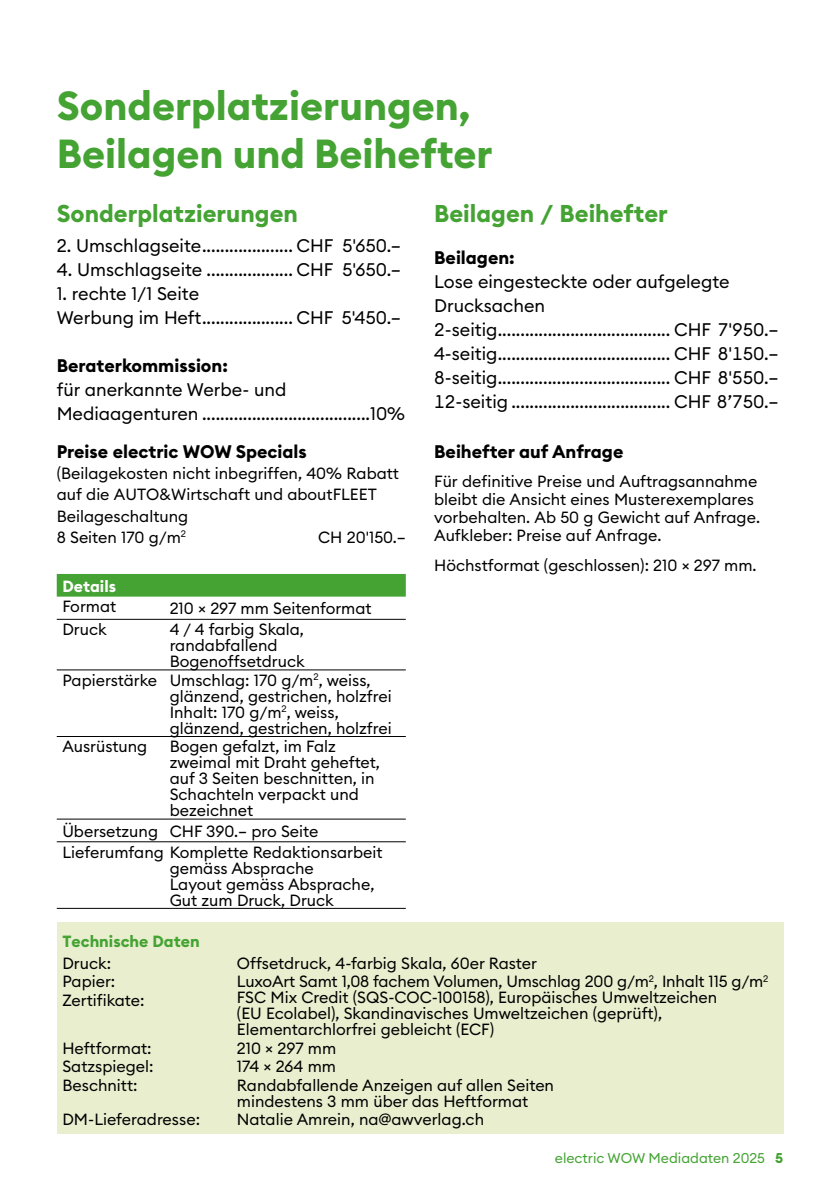
<style>
.page{position:relative;width:840px;height:1191px;background:#fff}
.page>*{position:absolute;margin:0;border:0;box-sizing:border-box;transform-origin:0 0}
.t1{font:700 40px/48px "Euclid Circular B";color:#44a333}
.t2{font:700 24px "Euclid Circular B";color:#44a333}
.t3{font:18px/24px "Euclid Circular B";color:#000}
.t4{font:700 18px "Euclid Circular B";color:#000}
.t5{font:16px/16px "Euclid Circular B";color:#000}
.t6{font:700 16px "Euclid Circular B";color:#44a333}
.t7{font:700 16px "Euclid Circular B";color:#fff}
.t8{font:14px "Euclid Circular B";color:#44a333}
.s1{font-weight:700}
</style>
<div class="page">
<div style="left:57px;top:574px;width:348px;height:22px;background:#44a333"></div>
<hr style="left:57px;top:619px;width:107px;height:1px;background:#000">
<hr style="left:164px;top:619px;width:241px;height:1px;background:#000">
<hr style="left:57px;top:669px;width:107px;height:1px;background:#000">
<hr style="left:164px;top:669px;width:241px;height:1px;background:#000">
<hr style="left:57px;top:736px;width:107px;height:1px;background:#000">
<hr style="left:164px;top:736px;width:241px;height:1px;background:#000">
<hr style="left:57px;top:818px;width:107px;height:1px;background:#000">
<hr style="left:164px;top:818px;width:241px;height:1px;background:#000">
<hr style="left:57px;top:841px;width:107px;height:1px;background:#000">
<hr style="left:164px;top:841px;width:241px;height:1px;background:#000">
<hr style="left:57px;top:908px;width:107px;height:1px;background:#000">
<hr style="left:164px;top:908px;width:241px;height:1px;background:#000">
<div style="left:57px;top:922px;width:725px;height:212px;background:#e8eece"></div>
<h1 class="t1" style="left:57px;top:82px;width:437px">Sonderplatzierungen,<br>Beilagen und Beihefter</h1>
<h2 class="t2" style="left:57px;top:198px;width:243px">Sonderplatzierungen</h2>
<p class="t3" style="left:57px;top:234px;width:345px">2. Umschlagseite.................... CHF 5'650.–</p>
<p class="t3" style="left:57px;top:257px;width:345px">4. Umschlagseite ................... CHF 5'650.–</p>
<p class="t3" style="left:57px;top:281px;width:345px">1. rechte 1/1 Seite<br>Werbung im Heft.................... CHF 5'450.–</p>
<p class="t4" style="left:57px;top:354px;width:172px">Beraterkommission:</p>
<p class="t3" style="left:57px;top:377px;width:349px">für anerkannte Werbe- und<br>Mediaagenturen .....................................10%</p>
<h2 class="t2" style="left:434px;top:198px;width:235px">Beilagen / Beihefter</h2>
<p class="t4" style="left:434px;top:246px;width:82px">Beilagen:</p>
<p class="t3" style="left:434px;top:269px;width:345px">Lose eingesteckte oder aufgelegte Drucksachen 2-seitig...................................... CHF 7'950.– 4-seitig...................................... CHF 8'150.– 8-seitig...................................... CHF 8'550.– 12-seitig ................................... CHF 8’750.–</p>
<p class="t4" style="left:434px;top:440px;width:191px">Beihefter auf Anfrage</p>
<p class="t5" style="left:434px;top:472px;width:327px;line-height:18px">Für definitive Preise und Auftragsannahme bleibt die Ansicht eines Musterexemplares vorbehalten. Ab 50 g Gewicht auf Anfrage.<br>Aufkleber: Preise auf Anfrage.</p>
<p class="t5" style="left:434px;top:557px;width:324px">Höchstformat (geschlossen): 210 × 297 mm.</p>
<p class="t4" style="left:57px;top:440px;width:251px">Preise electric WOW Specials</p>
<p class="t5" style="left:57px;top:463px;width:343px;line-height:21.2px">(Beilagekosten nicht inbegriffen, 40% Rabatt auf die AUTO&amp;Wirtschaft und aboutFLEET<br>Beilageschaltung<br>8 Seiten 170 g/m<sup>2</sup></p>
<p class="t5" style="left:318px;top:529px;width:89px">CH 20'150.–</p>
<p class="t7" style="left:62px;top:576px;width:55px">Details</p>
<p class="t5" style="left:62px;top:598px;width:55px">Format</p>
<p class="t5" style="left:170px;top:600px;width:203px">210 × 297 mm Seitenformat</p>
<p class="t5" style="left:62px;top:621px;width:46px">Druck</p>
<p class="t5" style="left:170px;top:621px;width:136px">4 / 4 farbig Skala, randabfallend<br>Bogenoffsetdruck</p>
<p class="t5" style="left:170px;top:672px;width:223px;text-indent:-107px">Papierstärke Umschlag: 170 g/m<sup>2</sup>, weiss, glänzend, gestrichen, holzfrei Inhalt: 170 g/m<sup>2</sup>, weiss, glänzend, gestrichen, holzfrei</p>
<p class="t5" style="left:62px;top:738px;width:86px">Ausrüstung</p>
<p class="t5" style="left:170px;top:738px;width:212px">Bogen gefalzt, im Falz zweimal mit Draht geheftet, auf 3 Seiten beschnitten, in<br>Schachteln verpackt und bezeichnet</p>
<p class="t5" style="left:62px;top:820px;width:321px;line-height:20.6px">Übersetzung CHF 390.– pro Seite<br>Lieferumfang Komplette Redaktionsarbeit</p>
<p class="t5" style="left:170px;top:859px;width:206px">gemäss Absprache<br>Layout gemäss Absprache,<br>Gut zum Druck, Druck</p>
<p class="t6" style="left:62px;top:931px;width:139px">Technische Daten</p>
<p class="t5" style="left:62px;top:954px;width:50px">Druck:</p>
<p class="t5" style="left:237px;top:954px;width:301px">Offsetdruck, 4-farbig Skala, 60er Raster</p>
<p class="t5" style="left:62px;top:973px;width:54px">Papier:</p>
<p class="t5" style="left:237px;top:973px;width:532px">LuxoArt Samt 1,08 fachem Volumen, Umschlag 200 g/m<sup>2</sup>, Inhalt 115 g/m<sup>2<br></sup>FSC Mix Credit (SQS-COC-100158), Europäisches Umweltzeichen<br>(EU Ecolabel), Skandinavisches Umweltzeichen (geprüft), Elementarchlorfrei gebleicht (ECF)</p>
<p class="t5" style="left:62px;top:991px;width:84px">Zertifikate:</p>
<p class="t5" style="left:62px;top:1039px;width:91px">Heftformat:</p>
<p class="t5" style="left:237px;top:1039px;width:101px">210 × 297 mm</p>
<p class="t5" style="left:62px;top:1058px;width:93px">Satzspiegel:</p>
<p class="t5" style="left:237px;top:1058px;width:100px">174 × 264 mm</p>
<p class="t5" style="left:62px;top:1077px;width:77px">Beschnitt:</p>
<p class="t5" style="left:237px;top:1077px;width:318px">Randabfallende Anzeigen auf allen Seiten mindestens 3 mm über das Heftformat</p>
<p class="t5" style="left:62px;top:1111px;width:139px">DM-Lieferadresse:</p>
<p class="t5" style="left:237px;top:1111px;width:248px">Natalie Amrein, na@awverlag.ch</p>
<p class="t8" style="left:554px;top:1148px;width:230px">electric WOW Mediadaten 2025 <span class="s1">5</span></p>
</div>
